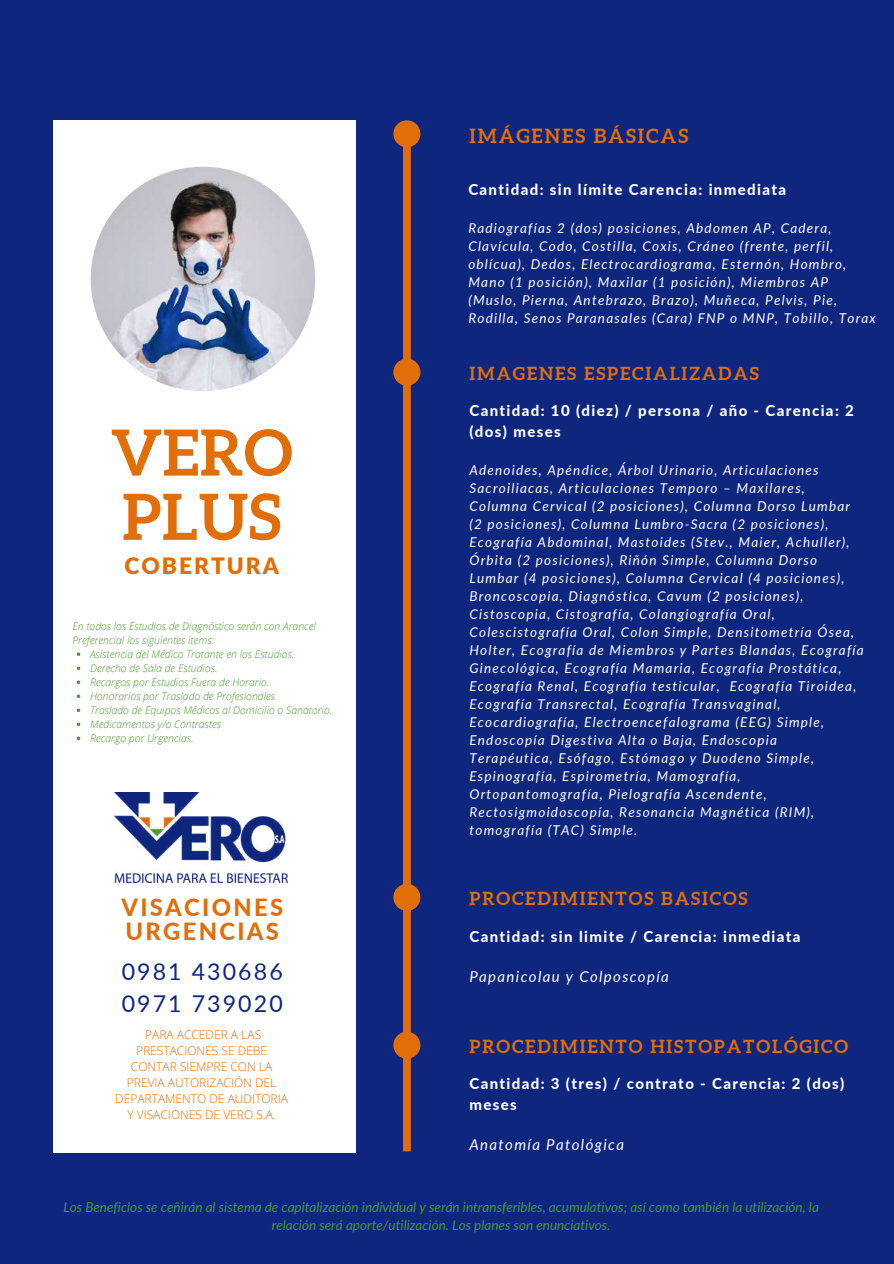
<style>
.page{position:relative;width:894px;height:1264px;background:#fff}
.page>*{position:absolute;margin:0;border:0;box-sizing:border-box;transform-origin:0 0}
.t1{font:700 63.6px/64.2px "Aleo";letter-spacing:.01em;color:#e26e09}
.t2{font:800 23.7px/23.7px "Lato";letter-spacing:.1em;color:#e26e09}
.t3{font:23.1px/32.1px "Lato";letter-spacing:.09em;color:#0e267e}
.t4{font:900 22.65px "Lato Latin";letter-spacing:.09em;color:#e26e09}
.t5{font:700 19.5px "Aleo";letter-spacing:.1em;color:#e26e09}
.t6{font:700 18px "Aleo";letter-spacing:.1em;color:#e26e09}
.t7{font:800 15px/20.2px "Lato";letter-spacing:.09em;color:#fff}
.t8{font:italic 15px "Lato";letter-spacing:.09em;color:#fff}
.t9{font:italic 13.5px/18px "Lato";letter-spacing:.09em;color:#fff}
.t10{font:italic 13.5px/18px "Lato";color:#4b9a2b;text-align:center}
.t11{font:300 12px/16px "Open Sans";color:#e26e09;text-align:center}
.t12{font:italic 300 10.5px/14px "Open Sans";color:#4b9a2b}
</style>
<div class="page">
<div style="left:0;top:0;width:893px;height:1263px;background:#0e267e"></div>
<div style="left:53px;top:120px;width:302px;height:1033px;background:#fff"></div>
<img style="left:91px;top:167px;width:224px;height:224px;border-radius:50%">
<svg style="left:77px;top:652px;width:3px;height:4px"></svg>
<svg style="left:77px;top:666px;width:3px;height:4px"></svg>
<svg style="left:77px;top:680px;width:3px;height:4px"></svg>
<svg style="left:77px;top:694px;width:3px;height:4px"></svg>
<svg style="left:77px;top:708px;width:3px;height:4px"></svg>
<svg style="left:77px;top:722px;width:3px;height:4px"></svg>
<svg style="left:77px;top:736px;width:3px;height:4px"></svg>
<img style="left:115px;top:792px;width:172px;height:90px">
<svg style="left:403px;top:146px;width:8px;height:1005px"></svg>
<div style="left:393px;top:120px;width:27px;height:27px;background:#e26e09;border-radius:50%"></div>
<div style="left:393px;top:358px;width:27px;height:27px;background:#e26e09;border-radius:50%"></div>
<div style="left:393px;top:883px;width:27px;height:27px;background:#e26e09;border-radius:50%"></div>
<div style="left:393px;top:1031px;width:27px;height:27px;background:#e26e09;border-radius:50%"></div>
<h3 class="t5" style="left:469px;top:124px;width:220px">IMÁGENES BÁSICAS</h3>
<h1 class="t1" style="left:111px;top:420px;width:183px">VERO<br>PLUS</h1>
<h3 class="t4" style="left:124px;top:555px;width:156px">COBERTURA</h3>
<p class="t12" style="left:72px;top:618px;width:245px">En todos los Estudios de Diagnóstico serán con Arancel<br>Preferencial los siguientes items:</p>
<p class="t12" style="left:90px;top:646px;width:243px">Asistencia del Médico Tratante en los Estudios.<br>Derecho de Sala de Estudios.<br>Recargos por Estudios Fuera de Horario.<br>Honorarios por Traslado de Profesionales<br>Traslado de Equipos Médicos al Domicilio o Sanatorio.<br>Medicamentos y/o Contrastes<br>Recargo por Urgencias.</p>
<h2 class="t2" style="left:121px;top:895px;width:163px">VISACIONES<br>URGENCIAS</h2>
<h3 class="t3" style="left:122px;top:954px;width:162px">0981 430686<br>0971 739020</h3>
<p class="t11" style="left:115px;top:1026px;width:174px">PARA ACCEDER A LAS<br>PRESTACIONES SE DEBE<br>CONTAR SIEMPRE CON LA<br>PREVIA AUTORIZACIÓN DEL<br>DEPARTAMENTO DE AUDITORIA<br>Y VISACIONES DE VERO S.A.</p>
<p class="t7" style="left:468px;top:179px;width:319px">Cantidad: sin límite Carencia: inmediata</p>
<p class="t9" style="left:468px;top:219px;width:409px">Radiografías 2 (dos) posiciones, Abdomen AP, Cadera, Clavícula, Codo, Costilla, Coxis, Cráneo (frente, perfil, oblícua), Dedos, Electrocardiograma, Esternón, Hombro, Mano (1 posición), Maxilar (1 posición), Miembros AP (Muslo, Pierna, Antebrazo, Brazo), Muñeca, Pelvis, Pie, Rodilla, Senos Paranasales (Cara) FNP o MNP, Tobillo, Torax</p>
<h3 class="t6" style="left:469px;top:363px;width:291px">IMAGENES ESPECIALIZADAS</h3>
<p class="t7" style="left:469px;top:400px;width:386px">Cantidad: 10 (diez) / persona / año - Carencia: 2 (dos) meses</p>
<p class="t9" style="left:469px;top:460px;width:396px">Adenoides, Apéndice, Árbol Urinario, Articulaciones Sacroiliacas, Articulaciones Temporo – Maxilares, Columna Cervical (2 posiciones), Columna Dorso Lumbar (2 posiciones), Columna Lumbro-Sacra (2 posiciones), Ecografía Abdominal, Mastoides (Stev., Maier, Achuller), Órbita (2 posiciones), Riñón Simple, Columna Dorso Lumbar (4 posiciones), Columna Cervical (4 posiciones), Broncoscopia, Diagnóstica, Cavum (2 posiciones), Cistoscopia, Cistografía, Colangiografía Oral, Colescistografía Oral, Colon Simple, Densitometría Ósea, Holter, Ecografía de Miembros y Partes Blandas, Ecografía Ginecológica, Ecografía Mamaria, Ecografía Prostática, Ecografía Renal, Ecografía testicular, Ecografía Tiroidea, Ecografía Transrectal, Ecografía Transvaginal, Ecocardiografía, Electroencefalograma (EEG) Simple, Endoscopía Digestiva Alta o Baja, Endoscopia Terapéutica, Esófago, Estómago y Duodeno Simple, Espinografía, Espirometría, Mamografía, Ortopantomografía, Pielografía Ascendente, Rectosigmoidoscopía, Resonancia Magnética (RIM), tomografía (TAC) Simple.</p>
<h3 class="t6" style="left:469px;top:888px;width:279px">PROCEDIMIENTOS BASICOS</h3>
<p class="t7" style="left:469px;top:925px;width:332px">Cantidad: sin limite / Carencia: inmediata</p>
<p class="t8" style="left:469px;top:967px;width:201px">Papanicolau y Colposcopía</p>
<h3 class="t6" style="left:469px;top:1036px;width:380px">PROCEDIMIENTO HISTOPATOLÓGICO</h3>
<p class="t7" style="left:469px;top:1073px;width:376px">Cantidad: 3 (tres) / contrato - Carencia: 2 (dos) meses</p>
<p class="t8" style="left:469px;top:1135px;width:156px">Anatomía Patológica</p>
<p class="t10" style="left:63px;top:1197px;width:756px">Los Beneficios se ceñirán al sistema de capitalización individual y serán intransferibles, acumulativos; así como también la utilización, la relación será aporte/utilización. Los planes son enunciativos.</p>
</div>
